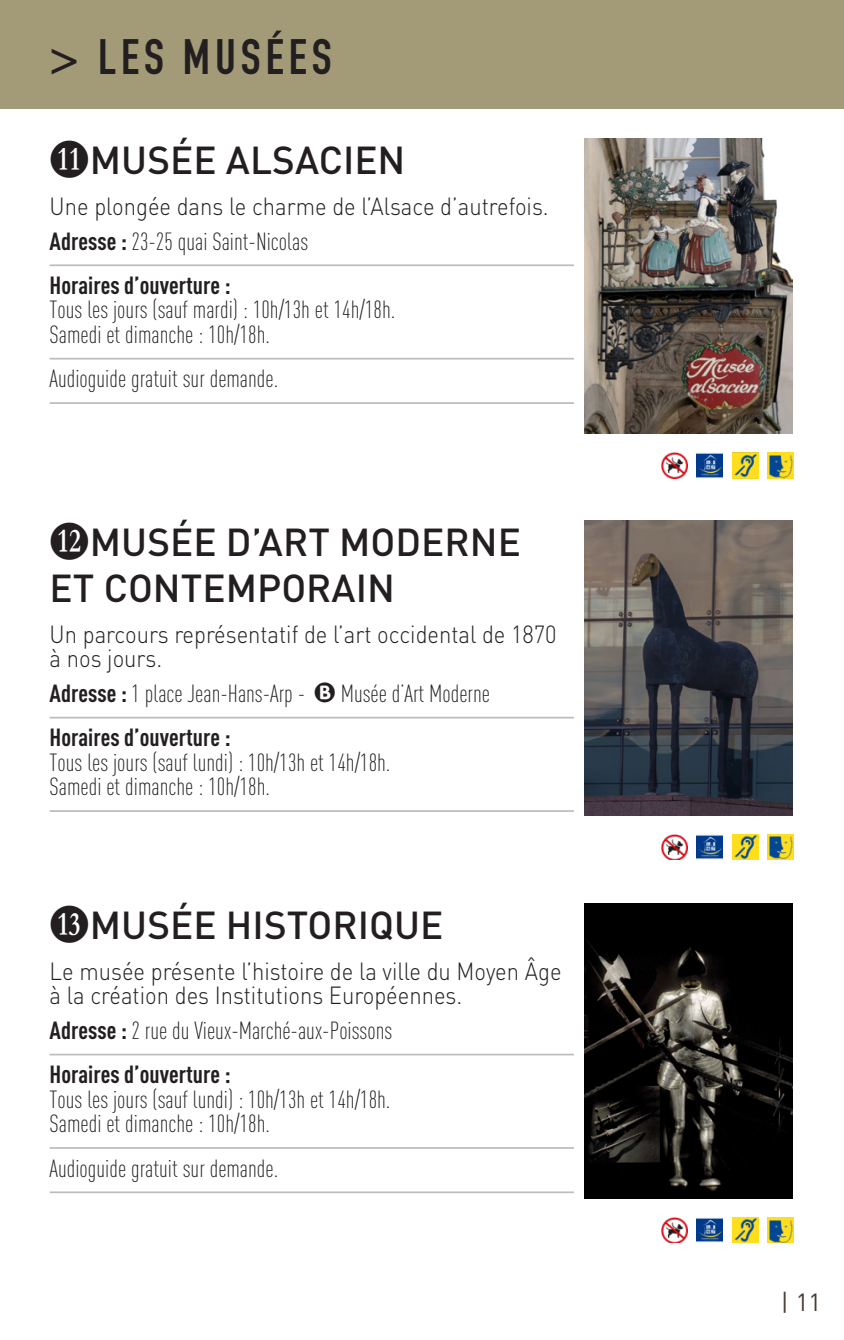
<style>
.page{position:relative;width:844px;height:1340px;background:#fff}
.page>*{position:absolute;margin:0;border:0;box-sizing:border-box;transform-origin:0 0}
.t1{font:49px "DIN Engschrift Std";letter-spacing:.1em;color:#231f20}
.Titre_fiche{font:500 38.5px/46.2px "DIN";color:#231f20}
.paragraphe_avec_file{font:300 24.5px/24.5px "DIN Cond";color:#231f20}
.accroche{font:300 24.5px/24.5px "DIN";color:#231f20;scale:.9 1}
.t2{font:24.5px "DIN";color:#463a33}
.s1{font-family:"Numberpile";font-weight:400;font-size:35px}
.s2{font-weight:700}
.s3{font-family:"Circled";font-weight:400}
</style>
<div class="page">
<div style="left:0;top:0;width:843px;height:109px;background:#a39a77"></div>
<img style="left:584px;top:139px;width:208px;height:295px">
<img style="left:661px;top:452px;width:26px;height:26px">
<img style="left:696px;top:453px;width:26px;height:25px">
<img style="left:732px;top:452px;width:26px;height:26px">
<img style="left:767px;top:452px;width:26px;height:26px">
<img style="left:584px;top:520px;width:208px;height:295px">
<img style="left:661px;top:834px;width:26px;height:25px">
<img style="left:696px;top:835px;width:26px;height:24px">
<img style="left:732px;top:834px;width:26px;height:25px">
<img style="left:767px;top:834px;width:26px;height:25px">
<img style="left:584px;top:903px;width:208px;height:295px">
<img style="left:661px;top:1217px;width:26px;height:25px">
<img style="left:696px;top:1218px;width:26px;height:24px">
<img style="left:732px;top:1217px;width:26px;height:25px">
<img style="left:767px;top:1217px;width:26px;height:25px">
<hr style="left:50px;top:264px;width:523px;height:2px;background:#bcbdc0">
<hr style="left:50px;top:358px;width:523px;height:1px;background:#bcbdc0">
<hr style="left:50px;top:402px;width:523px;height:2px;background:#bcbdc0">
<hr style="left:50px;top:716px;width:523px;height:2px;background:#bcbdc0">
<hr style="left:50px;top:810px;width:523px;height:2px;background:#bcbdc0">
<hr style="left:50px;top:1053px;width:523px;height:2px;background:#bcbdc0">
<hr style="left:50px;top:1147px;width:523px;height:1px;background:#bcbdc0">
<hr style="left:50px;top:1191px;width:523px;height:2px;background:#bcbdc0">
<p class="t1" style="left:50px;top:28px;width:283px">&gt; LES MUSÉES</p>
<p class="Titre_fiche" style="left:50px;top:136px;width:357px"><span class="s1">L</span>MUSÉE ALSACIEN</p>
<p class="accroche" style="left:50px;top:194px;width:556px">Une plongée dans le charme de l’Alsace d’autrefois.</p>
<p class="paragraphe_avec_file" style="left:50px;top:229px;width:260px"><span class="s2">Adresse :</span> 23-25 quai Saint-Nicolas</p>
<p class="paragraphe_avec_file" style="left:50px;top:273px;width:347px"><span class="s2">Horaires d’ouverture :<br></span>Tous les jours (sauf mardi) : 10h/13h et 14h/18h.<br>Samedi et dimanche : 10h/18h.</p>
<p class="paragraphe_avec_file" style="left:50px;top:366px;width:230px">Audioguide gratuit sur demande.</p>
<p class="Titre_fiche" style="left:50px;top:517px;width:472px"><span class="s1">M</span>MUSÉE D’ART MODERNE<br>ET CONTEMPORAIN</p>
<p class="accroche" style="left:50px;top:621px;width:564px">Un parcours représentatif de l’art occidental de 1870 à nos jours.</p>
<p class="paragraphe_avec_file" style="left:50px;top:681px;width:442px"><span class="s2">Adresse :</span> 1 place Jean-Hans-Arp - <span class="s3">B</span> Musée d’Art Moderne</p>
<p class="paragraphe_avec_file" style="left:50px;top:725px;width:342px"><span class="s2">Horaires d’ouverture :<br></span>Tous les jours (sauf lundi) : 10h/13h et 14h/18h.<br>Samedi et dimanche : 10h/18h.</p>
<p class="Titre_fiche" style="left:50px;top:900px;width:395px"><span class="s1">N</span>MUSÉE HISTORIQUE</p>
<p class="accroche" style="left:50px;top:958px;width:570px">Le musée présente l’histoire de la ville du Moyen Âge à la création des Institutions Européennes.</p>
<p class="paragraphe_avec_file" style="left:50px;top:1017px;width:344px"><span class="s2">Adresse :</span> 2 rue du Vieux-Marché-aux-Poissons</p>
<p class="paragraphe_avec_file" style="left:50px;top:1062px;width:342px"><span class="s2">Horaires d’ouverture :<br></span>Tous les jours (sauf lundi) : 10h/13h et 14h/18h.<br>Samedi et dimanche : 10h/18h.</p>
<p class="paragraphe_avec_file" style="left:50px;top:1155px;width:230px">Audioguide gratuit sur demande.</p>
<p class="t2" style="left:780px;top:1286px;width:42px">| 11</p>
</div>
